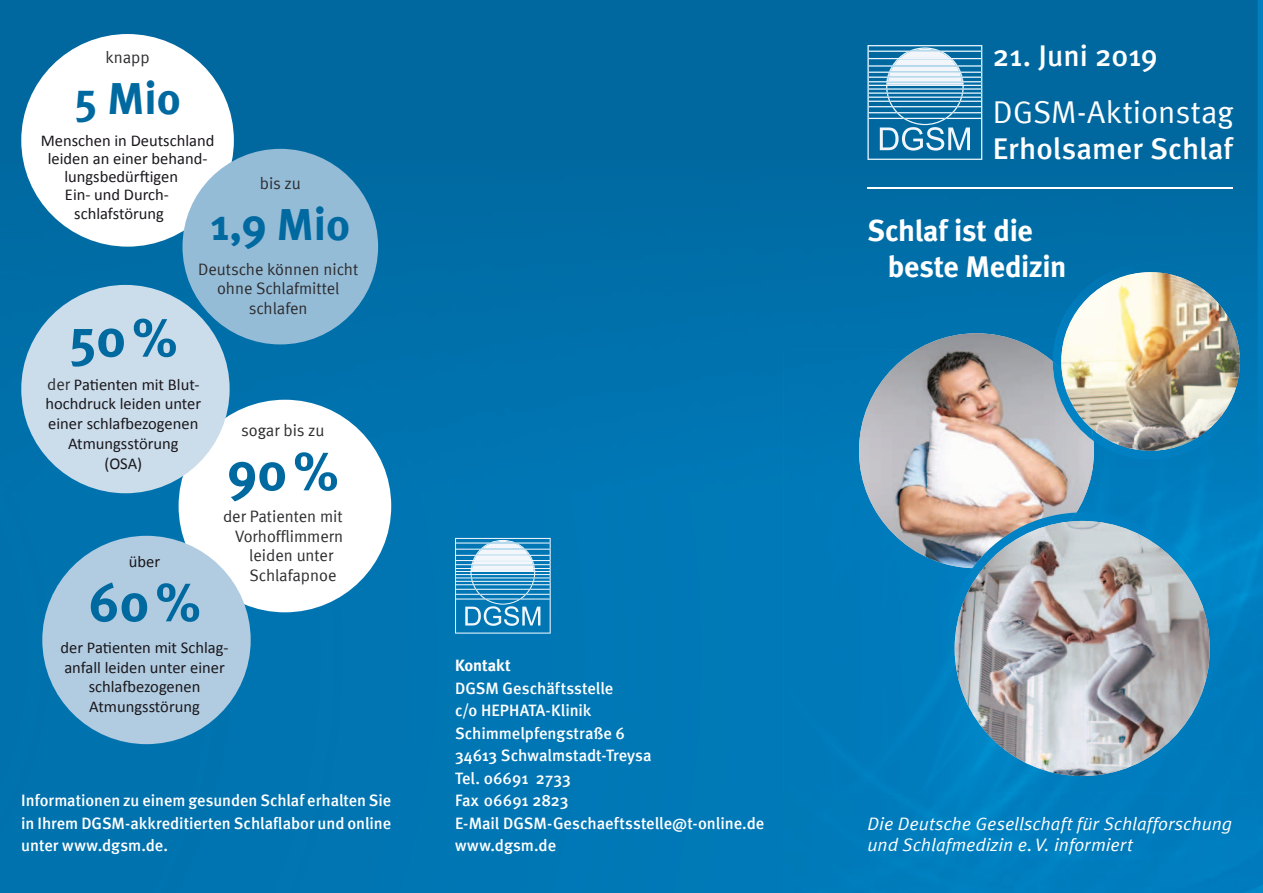
<style>
.page{position:relative;width:1263px;height:893px;background:#fff}
.page>*{position:absolute;margin:0;border:0;box-sizing:border-box;transform-origin:0 0}
.t1{font:700 54px "Meta";color:#0069a0}
.t2{font:700 45px "Meta";color:#0069a0}
.t3{font:31.5px "Meta Normal";letter-spacing:.005em;color:#fff}
.t4{font:500 30px "Meta";color:#fff}
.t5{font:700 30px/36px "Meta";letter-spacing:-.01em;color:#fff}
.t6{font:italic 18px/21.6px "Meta Normal";color:#fff}
.t7{font:500 16.5px/22.5px "Meta";color:#fff;text-align:justify}
.t8{font:16.5px/19.8px "Calibri";color:#1a171c;text-align:center}
.t9{font:16.5px/19.8px "Meta Normal";color:#2d2c2f;text-align:center}
.t10{font:700 16.5px "Meta";letter-spacing:-.005em;color:#fff}
.s1{font-family:"Meta Normal";color:#2d2c2f}
</style>
<div class="page">
<div style="left:1258px;top:0;width:5px;height:349px;background:#007fc1"></div>
<img style="left:1258px;top:349px;width:5px;height:544px">
<img style="left:0;top:159px;width:732px;height:734px">
<img style="left:732px;top:0;width:53px;height:893px">
<img style="left:785px;top:0;width:314px;height:349px">
<img style="left:1206px;top:0;width:52px;height:349px">
<img style="left:1099px;top:0;width:107px;height:264px">
<div style="left:0;top:0;width:734px;height:159px;background:#00689f"></div>
<div style="left:783px;top:349px;width:106px;height:445px;background:#0079b9"></div>
<div style="left:783px;top:794px;width:475px;height:99px;background:#007dbd"></div>
<img style="left:888px;top:349px;width:28px;height:24px">
<div style="left:888px;top:529px;width:53px;height:265px;background:#007bbc"></div>
<div style="left:941px;top:563px;width:53px;height:231px;background:#007ebf"></div>
<img style="left:1037px;top:349px;width:16px;height:12px">
<div style="left:994px;top:745px;width:264px;height:49px;background:#007abb"></div>
<img style="left:1077px;top:399px;width:181px;height:148px">
<div style="left:1184px;top:547px;width:74px;height:49px;background:#0087c9"></div>
<div style="left:1218px;top:695px;width:40px;height:50px;background:#007abb"></div>
<img style="left:1248px;top:349px;width:10px;height:50px">
<img style="left:1218px;top:596px;width:40px;height:99px">
<img style="left:867px;top:45px;width:115px;height:115px">
<img style="left:886px;top:55px;width:78px;height:70px">
<img style="left:887px;top:47px;width:76px;height:38px">
<img style="left:869px;top:51px;width:113px;height:1px">
<img style="left:869px;top:58px;width:113px;height:1px">
<img style="left:869px;top:65px;width:113px;height:2px">
<img style="left:869px;top:72px;width:113px;height:1px">
<img style="left:869px;top:77px;width:113px;height:1px">
<img style="left:869px;top:81px;width:113px;height:1px">
<img style="left:869px;top:85px;width:113px;height:1px">
<img style="left:869px;top:88px;width:113px;height:2px">
<img style="left:869px;top:92px;width:113px;height:2px">
<img style="left:869px;top:97px;width:113px;height:1px">
<img style="left:880px;top:127px;width:90px;height:24px">
<img style="left:859px;top:333px;width:235px;height:235px;border-radius:50%">
<svg style="left:957px;top:333px;width:19px;height:2px"></svg>
<img style="left:946px;top:557px;width:182px;height:227px">
<img style="left:1076px;top:512px;width:108px;height:45px">
<img style="left:1127px;top:557px;width:91px;height:220px">
<img style="left:972px;top:512px;width:104px;height:56px">
<img style="left:955px;top:521px;width:255px;height:255px;border-radius:128px">
<img style="left:1053px;top:264px;width:195px;height:195px">
<img style="left:1053px;top:361px;width:40px;height:80px">
<img style="left:1061px;top:272px;width:179px;height:179px;border-radius:89px">
<hr style="left:867px;top:187px;width:366px;height:1px;background:#fff">
<div style="left:21px;top:34px;width:213px;height:213px;background:#fff;border-radius:50%"></div>
<div style="left:182px;top:149px;width:196px;height:195px;background:#95bcd7;border-radius:50%"></div>
<div style="left:179px;top:400px;width:212px;height:212px;background:#fff;border-radius:50%"></div>
<div style="left:42px;top:536px;width:209px;height:208px;background:#b1cce1;border-radius:50%"></div>
<img style="left:455px;top:538px;width:96px;height:96px">
<img style="left:470px;top:546px;width:65px;height:59px">
<img style="left:471px;top:540px;width:64px;height:31px">
<img style="left:456px;top:542px;width:94px;height:2px">
<img style="left:456px;top:549px;width:94px;height:1px">
<img style="left:456px;top:555px;width:94px;height:1px">
<img style="left:456px;top:560px;width:94px;height:1px">
<img style="left:456px;top:564px;width:94px;height:1px">
<img style="left:456px;top:568px;width:94px;height:1px">
<img style="left:456px;top:571px;width:94px;height:1px">
<img style="left:456px;top:574px;width:94px;height:1px">
<img style="left:456px;top:577px;width:94px;height:1px">
<img style="left:456px;top:581px;width:94px;height:1px">
<img style="left:465px;top:606px;width:75px;height:20px">
<div style="left:21px;top:285px;width:209px;height:208px;background:#cbddeb;border-radius:50%"></div>
<p class="t9" style="left:106px;top:48px;width:46px">knapp</p>
<h2 class="t2" style="left:75px;top:72px;width:108px">5 Mio</h2>
<p class="t8" style="left:41px;top:131px;width:175px">Menschen in Deutschland</p>
<p class="t8" style="left:48px;top:149px;width:161px">leiden an einer behand-</p>
<p class="t8" style="left:64px;top:167px;width:115px">lungsbedürftigen</p>
<p class="t8" style="left:65px;top:185px;width:106px">Ein- und Durch-</p>
<p class="t8" style="left:74px;top:203px;width:91px">schlafstörung</p>
<p class="t9" style="left:260px;top:173px;width:42px">bis zu</p>
<h2 class="t2" style="left:211px;top:198px;width:141px">1,9 Mio</h2>
<p class="t9" style="left:198px;top:259px;width:161px">Deutsche können nicht ohne Schlafmittel schlafen</p>
<h1 class="t1" style="left:69px;top:306px;width:110px">50%</h1>
<p class="t8" style="left:45px;top:374px;width:157px"><span class="s1">der</span> Patienten mit Blut&shy;hochdruck leiden unter einer schlafbezogenen<br>Atmungsstörung<br>(OSA)</p>
<p class="t9" style="left:241px;top:421px;width:85px">sogar bis zu</p>
<h1 class="t1" style="left:227px;top:439px;width:113px">90%</h1>
<p class="t9" style="left:223px;top:506px;width:121px">der Patienten mit</p>
<p class="t9" style="left:235px;top:526px;width:109px">Vorhofflimmern</p>
<p class="t9" style="left:249px;top:546px;width:85px">leiden unter</p>
<p class="t9" style="left:250px;top:565px;width:88px">Schlafapnoe</p>
<p class="t8" style="left:129px;top:552px;width:33px">über</p>
<h1 class="t1" style="left:88px;top:570px;width:114px">60%</h1>
<p class="t8" style="left:61px;top:637px;width:170px">der Patienten mit Schlag&shy;anfall leiden unter einer schlafbezogenen<br>Atmungsstörung</p>
<p class="t7" style="left:21px;top:789px;width:371px">Informationen zu einem gesunden Schlaf erhalten Sie in Ihrem DGSM-akkreditierten Schlaflabor und online unter www.dgsm.de.</p>
<p class="t10" style="left:455px;top:656px;width:57px">Kontakt</p>
<p class="t7" style="left:455px;top:677px;width:311px;text-align:left">DGSM Geschäftsstelle<br>c/o HEPHATA-Klinik<br>Schimmelpfengstraße 6<br>34613 Schwalmstadt-Treysa<br>Tel. 06691 2733<br>Fax 06691 2823<br>E-Mail DGSM-Geschaeftsstelle@t-online.de www.dgsm.de</p>
<h3 class="t4" style="left:993px;top:38px;width:166px">21. Juni 2019</h3>
<h3 class="t3" style="left:993px;top:94px;width:242px">DGSM-Aktionstag</h3>
<h3 class="t4" style="left:993px;top:131px;width:241px">Erholsamer Schlaf</h3>
<h3 class="t5" style="left:888px;top:212px;width:180px;text-indent:-20px">Schlaf ist die beste Medizin</h3>
<p class="t6" style="left:867px;top:812px;width:366px">Die Deutsche Gesellschaft für Schlafforschung und Schlafmedizin e.V. informiert</p>
</div>
